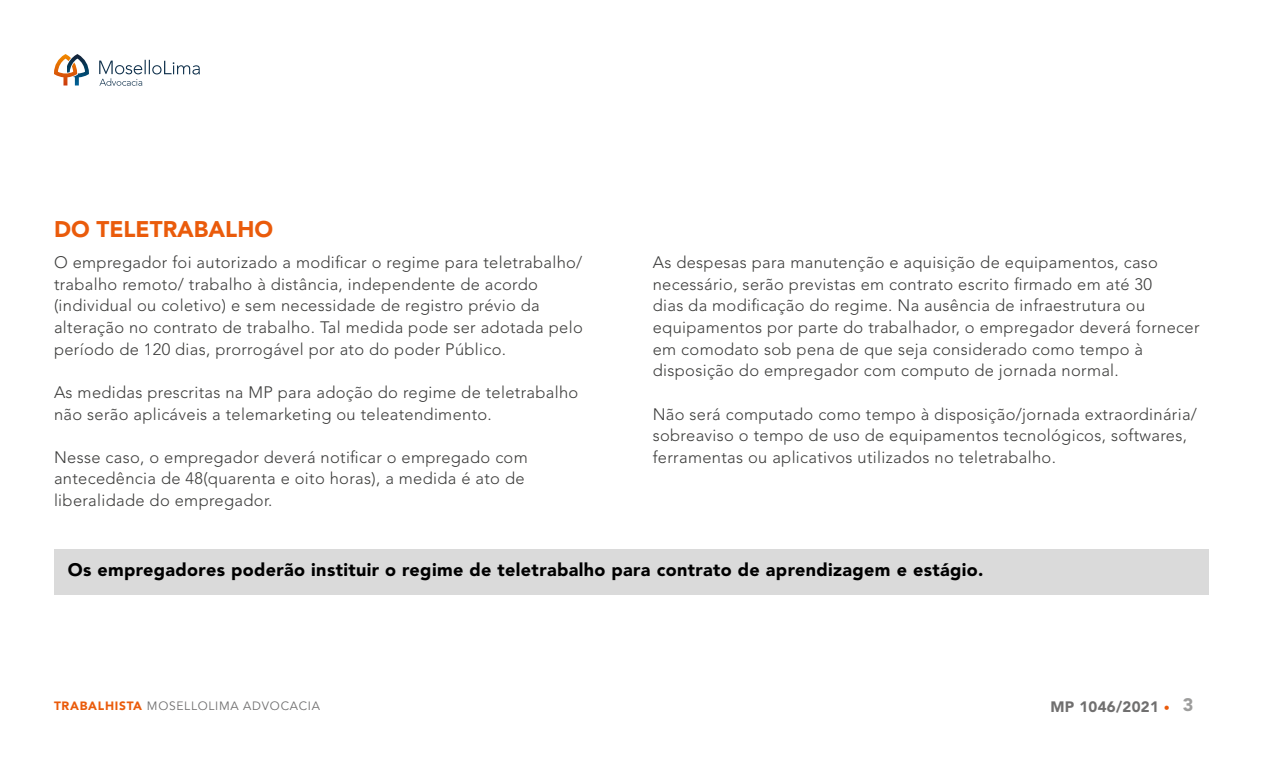
<style>
.page{position:relative;width:1263px;height:766px;background:#fff}
.page>*{position:absolute;margin:0;border:0;box-sizing:border-box;transform-origin:0 0}
.t1{font:900 22.5px "Avenir LT Std";color:#ea5b0b}
.t2{font:900 18px "Avenir LT Std";letter-spacing:.02em;color:#000}
.t3{font:300 16.5px/21.6px "Avenir LT Std";letter-spacing:.02em;color:#3c3c3b}
.t4{font:900 15px "Avenir LT Std";letter-spacing:.02em;color:#706f6f}
.t5{font:12px "Avenir LT Std";letter-spacing:.06em;color:#706f6f}
.s1{font-weight:900;color:#ea5b0b}
.s2{font-weight:400;font-size:12px;color:#ea5b0b}
.s3{font-size:18px;color:#9d9d9c}
</style>
<div class="page">
<svg style="left:99px;top:60px;width:101px;height:26px"></svg>
<svg style="left:54px;top:54px;width:35px;height:31px"></svg>
<div style="left:54px;top:549px;width:1155px;height:45px;background:#dadada"></div>
<h1 class="t1" style="left:54px;top:215px;width:221px">DO TELETRABALHO</h1>
<p class="t3" style="left:54px;top:252px;width:530px">O empregador foi autorizado a modificar o regime para teletrabalho/ trabalho remoto/ trabalho à distância, independente de acordo (individual ou coletivo) e sem necessidade de registro prévio da alteração no contrato de trabalho. Tal medida pode ser adotada pelo período de 120 dias, prorrogável por ato do poder Público.</p>
<p class="t3" style="left:54px;top:381px;width:526px">As medidas prescritas na MP para adoção do regime de teletrabalho não serão aplicáveis a telemarketing ou teleatendimento.</p>
<p class="t3" style="left:54px;top:446px;width:475px">Nesse caso, o empregador deverá notificar o empregado com antecedência de 48(quarenta e oito horas), a medida é ato de liberalidade do empregador.</p>
<p class="t3" style="left:653px;top:252px;width:548px">As despesas para manutenção e aquisição de equipamentos, caso necessário, serão previstas em contrato escrito firmado em até 30<br>dias da modificação do regime. Na ausência de infraestrutura ou equipamentos por parte do trabalhador, o empregador deverá fornecer em comodato sob pena de que seja considerado como tempo à disposição do empregador com computo de jornada normal.</p>
<p class="t3" style="left:653px;top:403px;width:546px">Não será computado como tempo à disposição/jornada extraordinária/ sobreaviso o tempo de uso de equipamentos tecnológicos, softwares, ferramentas ou aplicativos utilizados no teletrabalho.</p>
<p class="t2" style="left:68px;top:559px;width:917px">Os empregadores poderão instituir o regime de teletrabalho para contrato de aprendizagem e estágio.</p>
<p class="t5" style="left:54px;top:698px;width:268px"><span class="s1">TRABALHISTA</span> MOSELLOLIMA ADVOCACIA</p>
<p class="t4" style="left:1050px;top:697px;width:144px">MP 1046/2021 <span class="s2">•</span> <span class="s3">3</span></p>
</div>
